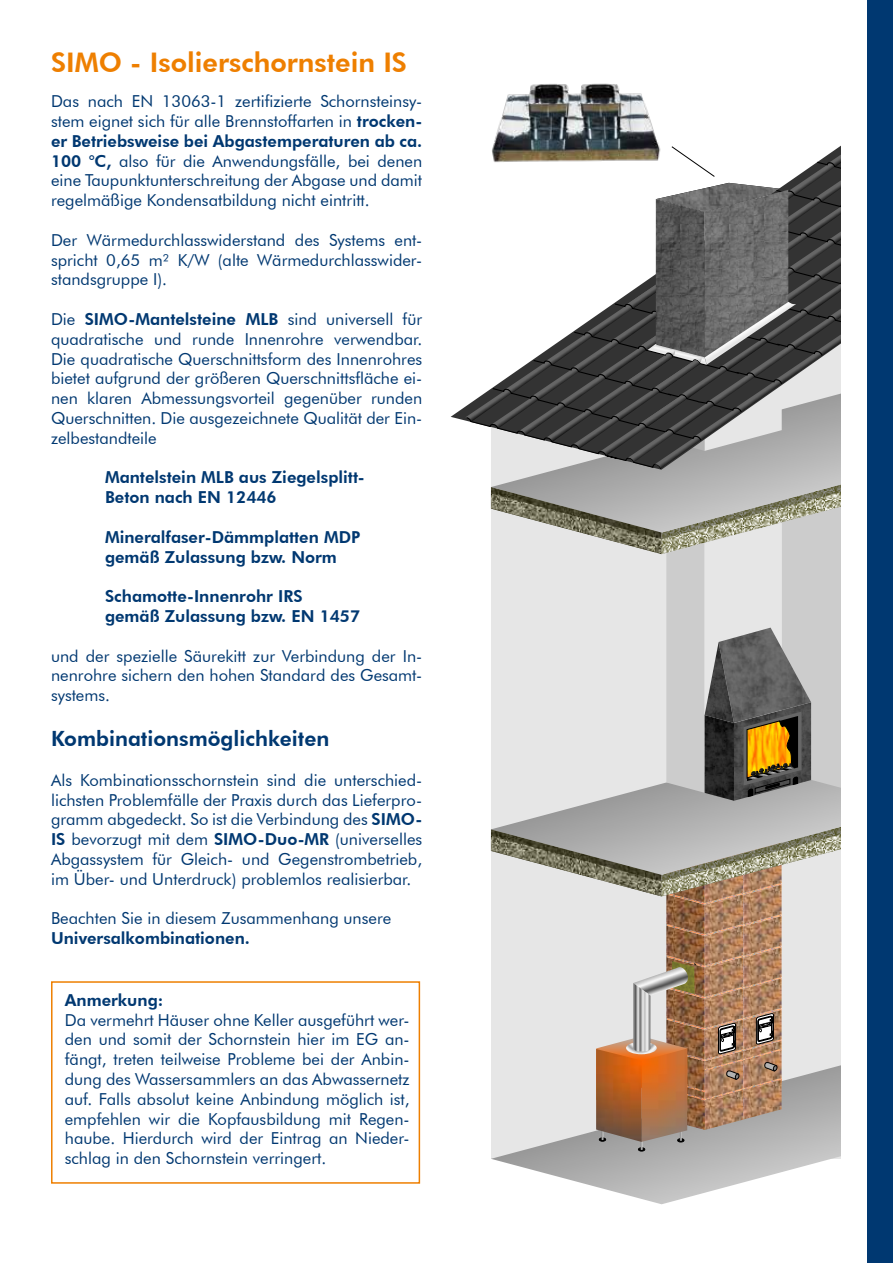
<style>
.page{position:relative;width:893px;height:1263px;background:#fff}
.page>*{position:absolute;margin:0;border:0;box-sizing:border-box;transform-origin:0 0}
.t1{font:800 27px "Futura BT";color:#ee7f00}
.t2{font:800 21px "Futura BT";color:#003871}
.t3{font:16.5px/19.8px "Futura BT";color:#003871;text-align:justify}
.t4{font:800 16.5px/19.8px "Futura BT";color:#003871}
.s1{font-weight:800}
</style>
<div class="page">
<div style="left:51px;top:981px;width:369px;height:203px;border:2px solid #ee7f00"></div>
<img style="left:499px;top:83px;width:153px;height:40px">
<div style="left:491px;top:554px;width:175px;height:181px;background:#e6e6e6"></div>
<div style="left:491px;top:829px;width:352px;height:330px;background:#e6e6e6"></div>
<img style="left:491px;top:1065px;width:351px;height:139px">
<img style="left:687px;top:1061px;width:56px;height:27px">
<img style="left:687px;top:1059px;width:18px;height:2px">
<img style="left:666px;top:1030px;width:77px;height:29px">
<img style="left:666px;top:1028px;width:77px;height:2px">
<img style="left:687px;top:1100px;width:56px;height:30px">
<img style="left:687px;top:1088px;width:56px;height:12px">
<img style="left:743px;top:1060px;width:39px;height:18px">
<img style="left:743px;top:1020px;width:39px;height:40px">
<img style="left:743px;top:1018px;width:39px;height:2px">
<img style="left:743px;top:988px;width:39px;height:30px">
<img style="left:743px;top:987px;width:39px;height:1px">
<img style="left:743px;top:957px;width:39px;height:30px">
<img style="left:743px;top:956px;width:39px;height:1px">
<img style="left:743px;top:926px;width:39px;height:30px">
<img style="left:743px;top:924px;width:39px;height:2px">
<img style="left:743px;top:896px;width:39px;height:28px">
<img style="left:666px;top:998px;width:77px;height:30px">
<img style="left:666px;top:997px;width:77px;height:1px">
<img style="left:666px;top:967px;width:77px;height:30px">
<img style="left:666px;top:965px;width:77px;height:2px">
<img style="left:666px;top:936px;width:77px;height:29px">
<img style="left:666px;top:934px;width:77px;height:2px">
<img style="left:666px;top:905px;width:77px;height:29px">
<img style="left:666px;top:903px;width:77px;height:2px">
<img style="left:666px;top:896px;width:77px;height:7px">
<svg style="left:718px;top:1023px;width:18px;height:31px"></svg>
<svg style="left:756px;top:1013px;width:18px;height:31px"></svg>
<img style="left:687px;top:1080px;width:18px;height:12px">
<img style="left:705px;top:1059px;width:38px;height:12px">
<img style="left:672px;top:961px;width:23px;height:33px">
<img style="left:634px;top:967px;width:56px;height:28px">
<svg style="left:638px;top:1142px;width:7px;height:9px"></svg>
<img style="left:598px;top:1036px;width:89px;height:12px">
<img style="left:596px;top:1048px;width:91px;height:94px">
<img style="left:626px;top:1042px;width:31px;height:12px">
<img style="left:633px;top:983px;width:18px;height:68px">
<img style="left:491px;top:735px;width:351px;height:99px">
<img style="left:491px;top:829px;width:171px;height:7px">
<img style="left:491px;top:836px;width:171px;height:60px">
<img style="left:662px;top:834px;width:180px;height:62px">
<img style="left:491px;top:470px;width:350px;height:21px">
<img style="left:491px;top:487px;width:171px;height:6px">
<img style="left:491px;top:493px;width:171px;height:61px">
<img style="left:662px;top:491px;width:179px;height:63px">
<img style="left:734px;top:797px;width:77px;height:4px">
<img style="left:705px;top:797px;width:29px;height:4px">
<svg style="left:666px;top:506px;width:176px;height:291px;background:#aca9a1"></svg>
<svg style="left:451px;top:123px;width:377px;height:298px"></svg>
<img style="left:626px;top:276px;width:30px;height:1px">
<img style="left:828px;top:145px;width:13px;height:16px">
<svg style="left:667px;top:161px;width:174px;height:142px"></svg>
<img style="left:464px;top:390px;width:1px;height:31px">
<img style="left:626px;top:277px;width:30px;height:26px">
<img style="left:829px;top:296px;width:12px;height:7px">
<img style="left:656px;top:199px;width:83px;height:104px">
<img style="left:739px;top:190px;width:49px;height:112px">
<svg style="left:465px;top:303px;width:376px;height:167px"></svg>
<img style="left:705px;top:302px;width:91px;height:63px">
<svg style="left:726px;top:1070px;width:13px;height:10px"></svg>
<svg style="left:764px;top:1062px;width:13px;height:9px"></svg>
<img style="left:743px;top:1090px;width:39px;height:29px">
<img style="left:743px;top:1078px;width:39px;height:12px">
<div style="left:842px;top:85px;width:51px;height:1169px;background:#fff"></div>
<div style="left:867px;top:0;width:26px;height:1263px;background:#003871"></div>
<h1 class="t1" style="left:51px;top:46px;width:358px">SIMO - Isolierschornstein IS</h1>
<p class="t3" style="left:51px;top:91px;width:373px">Das nach EN 13063-1 zertifizierte Schornsteinsy&shy;stem eignet sich für alle Brennstoffarten in <span class="s1">trocken&shy;er Betriebsweise bei Abgastemperaturen ab ca.<br>100 °C,</span> also für die Anwendungsfälle, bei denen eine Taupunktunterschreitung der Abgase und damit regelmäßige Kondensatbildung nicht eintritt.</p>
<p class="t3" style="left:51px;top:230px;width:373px">Der Wärmedurchlasswiderstand des Systems ent&shy;spricht 0,65 m² K/W (alte Wärmedurchlasswider&shy;standsgruppe I).</p>
<p class="t3" style="left:51px;top:309px;width:373px">Die <span class="s1">SIMO-Mantelsteine MLB</span> sind universell für quadratische und runde Innenrohre verwendbar.<br>Die quadratische Querschnittsform des Innenrohres bietet aufgrund der größeren Querschnittsfläche ei&shy;nen klaren Abmessungsvorteil gegenüber runden Querschnitten. Die ausgezeichnete Qualität der Ein&shy;zelbestandteile</p>
<p class="t4" style="left:105px;top:467px;width:261px">Mantelstein MLB aus Ziegelsplitt-<br>Beton nach EN 12446</p>
<p class="t4" style="left:105px;top:527px;width:257px">Mineralfaser-Dämmplatten MDP gemäß Zulassung bzw. Norm</p>
<p class="t4" style="left:105px;top:586px;width:257px">Schamotte-Innenrohr IRS gemäß Zulassung bzw. EN 1457</p>
<p class="t3" style="left:51px;top:646px;width:373px">und der spezielle Säurekitt zur Verbindung der In&shy;nenrohre sichern den hohen Standard des Gesamt&shy;systems.</p>
<p class="t2" style="left:51px;top:726px;width:280px">Kombinationsmöglichkeiten</p>
<p class="t3" style="left:51px;top:770px;width:373px">Als Kombinationsschornstein sind die unterschied&shy;lichsten Problemfälle der Praxis durch das Lieferpro&shy;gramm abgedeckt. So ist die Verbindung des <span class="s1">SIMO-IS</span> bevorzugt mit dem <span class="s1">SIMO-Duo-MR</span> (universelles Abgassystem für Gleich- und Gegenstrombetrieb, im Über- und Unterdruck) problemlos realisierbar.</p>
<p class="t3" style="left:51px;top:908px;width:342px">Beachten Sie in diesem Zusammenhang unsere</p>
<p class="t4" style="left:51px;top:928px;width:200px">Universalkombinationen.</p>
<p class="t4" style="left:65px;top:990px;width:100px">Anmerkung:</p>
<p class="t3" style="left:65px;top:1010px;width:346px">Da vermehrt Häuser ohne Keller ausgeführt wer&shy;den und somit der Schornstein hier im EG an&shy;fängt, treten teilweise Probleme bei der Anbin&shy;dung des Wassersammlers an das Abwassernetz auf. Falls absolut keine Anbindung möglich ist, empfehlen wir die Kopfausbildung mit Regen&shy;haube. Hierdurch wird der Eintrag an Nieder&shy;schlag in den Schornstein verringert.</p>
</div>
